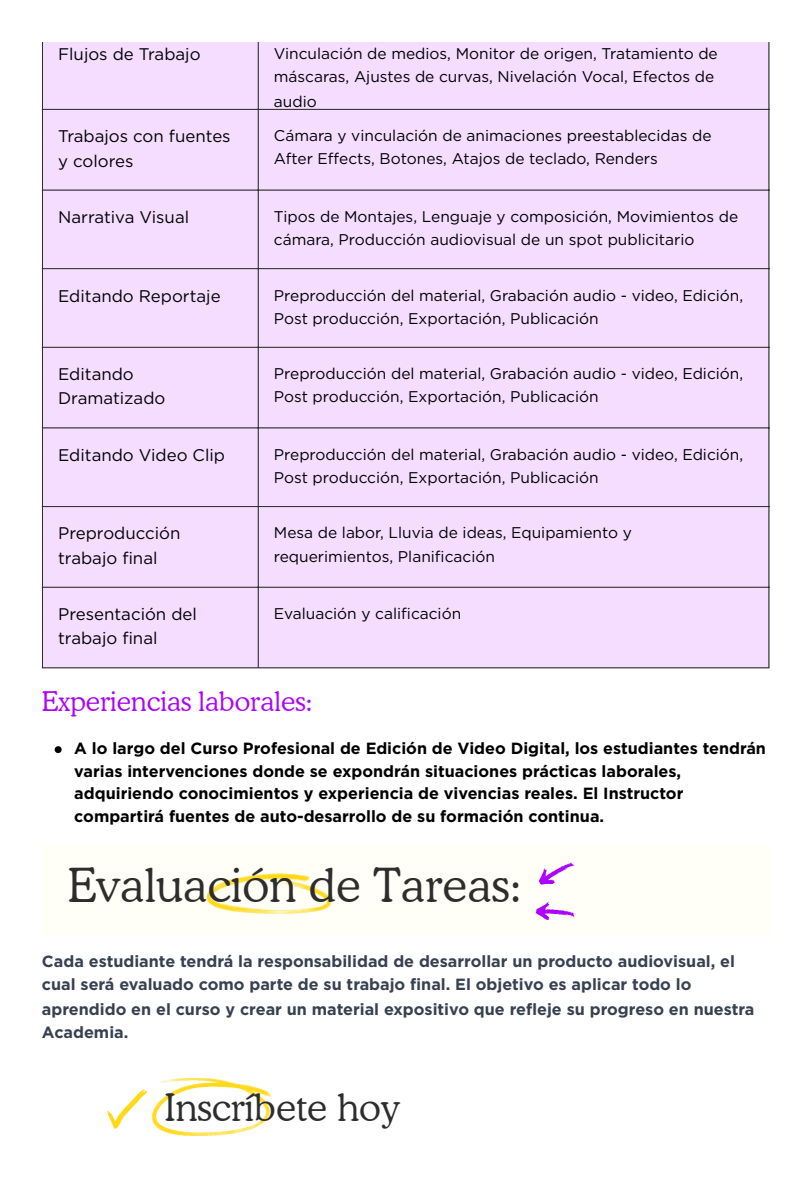
<style>
.page{position:relative;width:810px;height:1181px;background:#fff}
.page>*{position:absolute;margin:0;border:0;box-sizing:border-box;transform-origin:0 0}
.t1{font:300 46.65px "Cooper BT";color:#2e2d2d}
.t2{font:300 37.8px "Cooper BT";color:#2e2d2d}
.t3{font:300 27px "Cooper BT";color:#ac02fe}
.t4{font:16.8px/24.3px "Gotham";color:#000}
.t5{font:700 16.2px/23px "Gotham";color:#000}
.t6{font:700 16.2px/23.5px "Gotham";color:#374151}
.t7{font:15.45px/23.2px "Gotham";color:#000}
</style>
<div class="page">
<div style="left:43px;top:43px;width:725px;height:624px;background:#f4ddff"></div>
<hr style="left:42px;top:42px;width:1px;height:625px;background:#2e2d2d">
<hr style="left:258px;top:42px;width:1px;height:625px;background:#2e2d2d">
<hr style="left:768px;top:42px;width:1px;height:625px;background:#2e2d2d">
<hr style="left:42px;top:42px;width:727px;height:1px;background:#2e2d2d">
<hr style="left:42px;top:109px;width:727px;height:1px;background:#2e2d2d">
<hr style="left:42px;top:189px;width:727px;height:1px;background:#2e2d2d">
<hr style="left:42px;top:268px;width:727px;height:1px;background:#2e2d2d">
<hr style="left:42px;top:347px;width:727px;height:1px;background:#2e2d2d">
<hr style="left:42px;top:427px;width:727px;height:1px;background:#2e2d2d">
<hr style="left:42px;top:506px;width:727px;height:1px;background:#2e2d2d">
<hr style="left:42px;top:586px;width:727px;height:1px;background:#2e2d2d">
<hr style="left:42px;top:667px;width:727px;height:1px;background:#2e2d2d">
<svg style="left:55px;top:746px;width:7px;height:7px"></svg>
<div style="left:42px;top:844px;width:727px;height:90px;background:#fffff8"></div>
<svg style="left:206px;top:873px;width:125px;height:42px"></svg>
<svg style="left:539px;top:862px;width:36px;height:23px"></svg>
<svg style="left:536px;top:902px;width:40px;height:18px"></svg>
<svg style="left:107px;top:1089px;width:40px;height:39px"></svg>
<svg style="left:152px;top:1078px;width:120px;height:58px"></svg>
<p class="t4" style="left:58px;top:42px;width:144px">Flujos de Trabajo</p>
<p class="t7" style="left:274px;top:42px;width:445px;line-height:23.7px">Vinculación de medios, Monitor de origen, Tratamiento de máscaras, Ajustes de curvas, Nivelación Vocal, Efectos de audio</p>
<p class="t4" style="left:58px;top:124px;width:174px">Trabajos con fuentes y colores</p>
<p class="t7" style="left:274px;top:124px;width:439px">Cámara y vinculación de animaciones preestablecidas de<br>After Effects, Botones, Atajos de teclado, Renders</p>
<p class="t4" style="left:58px;top:205px;width:133px">Narrativa Visual</p>
<p class="t7" style="left:274px;top:205px;width:466px">Tipos de Montajes, Lenguaje y composición, Movimientos de cámara, Producción audiovisual de un spot publicitario</p>
<p class="t4" style="left:58px;top:283px;width:164px">Editando Reportaje</p>
<p class="t7" style="left:274px;top:283px;width:471px">Preproducción del material, Grabación audio - video, Edición,<br>Post producción, Exportación, Publicación</p>
<p class="t4" style="left:58px;top:362px;width:109px">Editando<br>Dramatizado</p>
<p class="t7" style="left:274px;top:362px;width:471px">Preproducción del material, Grabación audio - video, Edición,<br>Post producción, Exportación, Publicación</p>
<p class="t4" style="left:58px;top:442px;width:169px">Editando Video Clip</p>
<p class="t7" style="left:274px;top:442px;width:471px">Preproducción del material, Grabación audio - video, Edición,<br>Post producción, Exportación, Publicación</p>
<p class="t4" style="left:58px;top:521px;width:124px">Preproducción trabajo fi nal</p>
<p class="t7" style="left:274px;top:521px;width:360px">Mesa de labor, Lluvia de ideas, Equipamiento y requerimientos, Planificación</p>
<p class="t4" style="left:58px;top:602px;width:140px">Presentación del trabajo fi nal</p>
<p class="t7" style="left:274px;top:602px;width:189px">Evaluación y calificación</p>
<p class="t3" style="left:42px;top:685px;width:272px">Experiencias laborales:</p>
<p class="t5" style="left:74px;top:736px;width:693px">A lo largo del Curso Profesional de Edición de Video Digital, los estudiantes tendrán varias intervenciones donde se expondrán situaciones prácticas laborales, adquiriendo conocimientos y experiencia de vivencias reales. El Instructor compartirá fuentes de auto-desarrollo de su formación continua.</p>
<p class="t1" style="left:68px;top:857px;width:456px">Evaluación de Tareas:</p>
<p class="t6" style="left:42px;top:949px;width:714px">Cada estudiante tendrá la responsabilidad de desarrollar un producto audiovisual, el cual será evaluado como parte de su trabajo final. El objetivo es aplicar todo lo aprendido en el curso y crear un material expositivo que refleje su progreso en nuestra Academia.</p>
<p class="t2" style="left:164px;top:1084px;width:236px">Inscríbete hoy</p>
</div>
